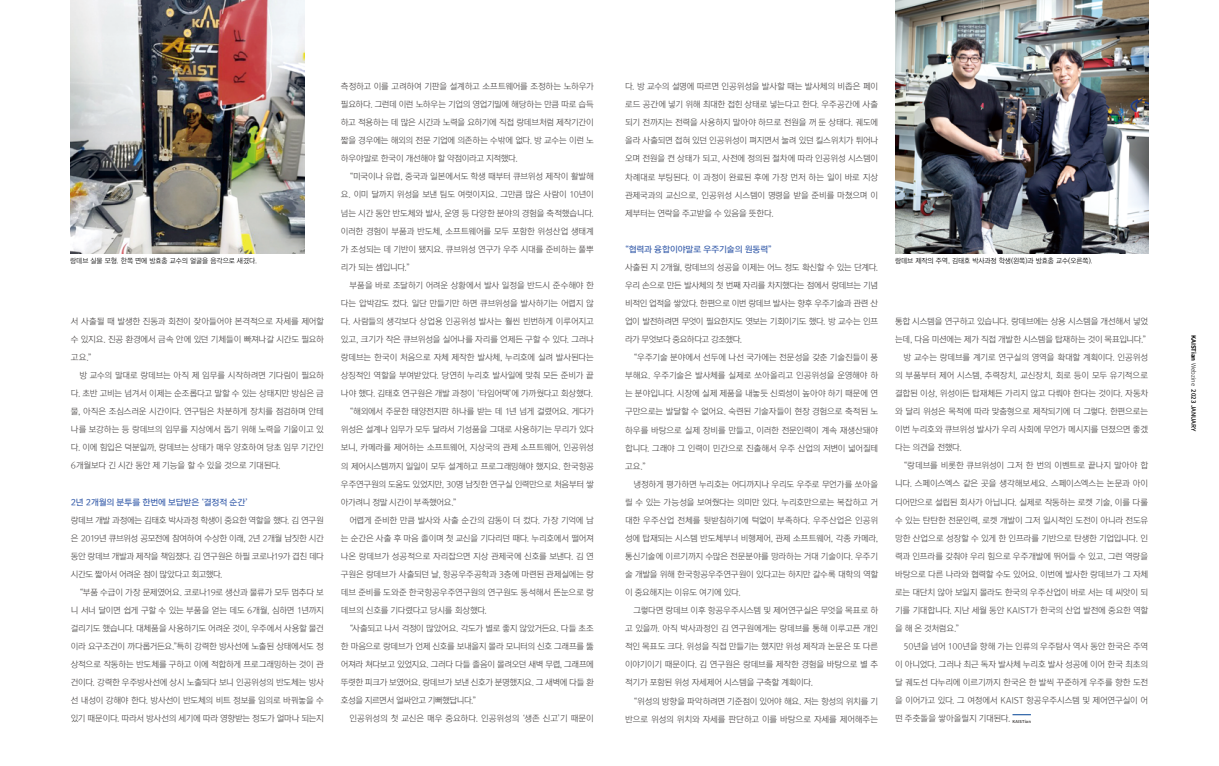
<style>
.page{position:relative;width:1219px;height:766px;background:#fff}
.page>*{position:absolute;margin:0;border:0;box-sizing:border-box;transform-origin:0 0}
.t1{font:8.5px/18.1px "Rix M Go PL";letter-spacing:-.015em;color:#4c4948;text-align:justify}
.t2{font:8.5px "Rix M Go PL";letter-spacing:-.035em;color:#4c4948}
.t3{font:8.5px "Rix M Go SEPSB";letter-spacing:-.005em;color:#3d62ad}
.t4{font:8.5px "Rix M Go PL";letter-spacing:.005em;color:#4c4948}
.t5{font:8.5px "Rix M Go PL";letter-spacing:-.04em;color:#4c4948}
.t6{font:7px "Ko Pub World Dotum PL";color:#000}
.t7{font:500 6px "Noto Sans CJ Kkr";color:#000}
.s1{font-weight:700}
.s2{font-weight:300}
</style>
<div class="page">
<svg style="left:1012px;top:714px;width:19px;height:1px"></svg>
<img style="left:70px;top:0;width:234px;height:253px">
<img style="left:895px;top:0;width:253px;height:253px">
<p class="t1" style="left:341px;top:78px;width:254px">측정하고 이를 고려하여 기판을 설계하고 소프트웨어를 조정하는 노하우가 필요하다. 그런데 이런 노하우는 기업의 영업기밀에 해당하는 만큼 따로 습득 하고 적용하는 데 많은 시간과 노력을 요하기에 직접 랑데브처럼 제작기간이 짧을 경우에는 해외의 전문 기업에 의존하는 수밖에 없다. 방 교수는 이런 노 하우야말로 한국이 개선해야 할 약점이라고 지적했다.</p>
<p class="t1" style="left:341px;top:168px;width:254px;text-indent:8px">“미국이나 유럽, 중국과 일본에서도 학생 때부터 큐브위성 제작이 활발해 요. 이미 달까지 위성을 보낸 팀도 여럿이지요. 그만큼 많은 사람이 10년이 넘는 시간 동안 반도체와 발사, 운영 등 다양한 분야의 경험을 축적했습니다. 이러한 경험이 부품과 반도체, 소프트웨어를 모두 포함한 위성산업 생태계 가 조성되는 데 기반이 됐지요. 큐브위성 연구가 우주 시대를 준비하는 풀뿌 리가 되는 셈입니다.”</p>
<p class="t1" style="left:349px;top:276px;width:246px">부품을 바로 조달하기 어려운 상황에서 발사 일정을 반드시 준수해야 한</p>
<p class="t1" style="left:341px;top:294px;width:254px">다는 압박감도 컸다. 일단 만들기만 하면 큐브위성을 발사하기는 어렵지 않</p>
<p class="t1" style="left:341px;top:312px;width:254px">다. 사람들의 생각보다 상업용 인공위성 발사는 훨씬 빈번하게 이루어지고</p>
<p class="t1" style="left:341px;top:330px;width:254px">있고, 크기가 작은 큐브위성을 실어나를 자리를 언제든 구할 수 있다. 그러나</p>
<p class="t1" style="left:341px;top:348px;width:255px">랑데브는 한국이 처음으로 자체 제작한 발사체, 누리호에 실려 발사된다는</p>
<p class="t1" style="left:341px;top:366px;width:254px">상징적인 역할을 부여받았다. 당연히 누리호 발사일에 맞춰 모든 준비가 끝</p>
<p class="t1" style="left:341px;top:384px;width:254px">나야 했다. 김태호 연구원은 개발 과정이 ‘타임어택’에 가까웠다고 회상했다.</p>
<p class="t1" style="left:349px;top:403px;width:246px">“해외에서 주문한 태양전지판 하나를 받는 데 1년 넘게 걸렸어요. 게다가</p>
<p class="t1" style="left:341px;top:421px;width:254px">위성은 설계나 임무가 모두 달라서 기성품을 그대로 사용하기는 무리가 있다</p>
<p class="t1" style="left:341px;top:439px;width:254px">보니, 카메라를 제어하는 소프트웨어, 지상국의 관제 소프트웨어, 인공위성</p>
<p class="t1" style="left:341px;top:457px;width:254px">의 제어시스템까지 일일이 모두 설계하고 프로그래밍해야 했지요. 한국항공</p>
<p class="t1" style="left:341px;top:475px;width:254px">우주연구원의 도움도 있었지만, 30명 남짓한 연구실 인력만으로 처음부터 쌓</p>
<p class="t1" style="left:341px;top:493px;width:118px">아가려니 정말 시간이 부족했어요.”</p>
<p class="t1" style="left:349px;top:511px;width:246px">어렵게 준비한 만큼 발사와 사출 순간의 감동이 더 컸다. 가장 기억에 남</p>
<p class="t1" style="left:341px;top:529px;width:254px">는 순간은 사출 후 마음 졸이며 첫 교신을 기다리던 때다. 누리호에서 떨어져</p>
<p class="t1" style="left:341px;top:547px;width:254px">나온 랑데브가 성공적으로 자리잡으면 지상 관제국에 신호를 보낸다. 김 연</p>
<p class="t1" style="left:341px;top:565px;width:254px">구원은 랑데브가 사출되던 날, 항공우주공학과 3층에 마련된 관제실에는 랑</p>
<p class="t1" style="left:341px;top:583px;width:254px">데브 준비를 도와준 한국항공우주연구원의 연구원도 동석해서 뜬눈으로 랑</p>
<p class="t1" style="left:341px;top:601px;width:148px">데브의 신호를 기다렸다고 당시를 회상했다.</p>
<p class="t2" style="left:349px;top:624px;width:246px">“사출되고 나서 걱정이 많았어요. 각도가 별로 좋지 않았거든요. 다들 초조</p>
<p class="t1" style="left:341px;top:637px;width:254px">한 마음으로 랑데브가 언제 신호를 보내올지 몰라 모니터의 신호 그래프를 뚫</p>
<p class="t2" style="left:341px;top:660px;width:254px">어져라 쳐다보고 있었지요. 그러다 다들 졸음이 몰려오던 새벽 무렵, 그래프에</p>
<p class="t1" style="left:341px;top:673px;width:254px">뚜렷한 피크가 보였어요. 랑데브가 보낸 신호가 분명했지요. 그 새벽에 다들 환</p>
<p class="t5" style="left:341px;top:696px;width:137px">호성을 지르면서 얼싸안고 기뻐했답니다.”</p>
<p class="t1" style="left:349px;top:709px;width:246px">인공위성의 첫 교신은 매우 중요하다. 인공위성의 ‘생존 신고’기 때문이</p>
<p class="t1" style="left:625px;top:78px;width:254px">다. 방 교수의 설명에 따르면 인공위성을 발사할 때는 발사체의 비좁은 페이 로드 공간에 넣기 위해 최대한 접힌 상태로 넣는다고 한다. 우주공간에 사출 되기 전까지는 전력을 사용하지 말아야 하므로 전원을 꺼 둔 상태다. 궤도에 올라 사출되면 접혀 있던 인공위성이 펴지면서 눌려 있던 킬스위치가 튀어나 오며 전원을 켠 상태가 되고, 사전에 정의된 절차에 따라 인공위성 시스템이 차례대로 부팅된다. 이 과정이 완료된 후에 가장 먼저 하는 일이 바로 지상 관제국과의 교신으로, 인공위성 시스템이 명령을 받을 준비를 마쳤으며 이 제부터는 연락을 주고받을 수 있음을 뜻한다.</p>
<p class="t3" style="left:625px;top:244px;width:148px">“협력과 융합이야말로 우주기술의 원동력”</p>
<p class="t1" style="left:625px;top:258px;width:254px">사출된 지 2개월, 랑데브의 성공을 이제는 어느 정도 확신할 수 있는 단계다. 우리 손으로 만든 발사체의 첫 번째 자리를 차지했다는 점에서 랑데브는 기념 비적인 업적을 쌓았다. 한편으로 이번 랑데브 발사는 향후 우주기술과 관련 산 업이 발전하려면 무엇이 필요한지도 엿보는 기회이기도 했다. 방 교수는 인프 라가 무엇보다 중요하다고 강조했다.</p>
<p class="t1" style="left:625px;top:349px;width:254px;text-indent:8px">“우주기술 분야에서 선두에 나선 국가에는 전문성을 갖춘 기술진들이 풍 부해요. 우주기술은 발사체를 실제로 쏘아올리고 인공위성을 운영해야 하 는 분야입니다. 시장에 실제 제품을 내놓듯 신뢰성이 높아야 하기 때문에 연 구만으로는 발달할 수 없어요. 숙련된 기술자들이 현장 경험으로 축적된 노 하우를 바탕으로 실제 장비를 만들고, 이러한 전문인력이 계속 재생산돼야 합니다. 그래야 그 인력이 민간으로 진출해서 우주 산업의 저변이 넓어질테 고요.”</p>
<p class="t1" style="left:625px;top:475px;width:255px;text-indent:8px">냉정하게 평가하면 누리호는 어디까지나 우리도 우주로 무언가를 쏘아올 릴 수 있는 가능성을 보여줬다는 의미만 있다. 누리호만으로는 복잡하고 거 대한 우주산업 전체를 뒷받침하기에 턱없이 부족하다. 우주산업은 인공위 성에 탑재되는 시스템 반도체부너 비행제어, 관제 소프트웨어, 각종 카메라, 통신기술에 이르기까지 수많은 전문분야를 망라하는 거대 기술이다. 우주기 술 개발을 위해 한국항공우주연구원이 있다고는 하지만 갈수록 대학의 역할 이 중요해지는 이유도 여기에 있다.</p>
<p class="t1" style="left:625px;top:601px;width:254px;text-indent:8px">그렇다면 랑데브 이후 항공우주시스템 및 제어연구실은 무엇을 목표로 하 고 있을까. 아직 박사과정인 김 연구원에게는 랑데브를 통해 이루고픈 개인 적인 목표도 크다. 위성을 직접 만들기는 했지만 위성 제작과 논문은 또 다른 이야기이기 때문이다. 김 연구원은 랑데브를 제작한 경험을 바탕으로 별 추 적기가 포함된 위성 자세제어 시스템을 구축할 계획이다.</p>
<p class="t1" style="left:625px;top:692px;width:255px;text-align:right">“위성의 방향을 파악하려면 기준점이 있어야 해요. 저는 항성의 위치를 기 반으로 위성의 위치와 자세를 판단하고 이를 바탕으로 자세를 제어해주는</p>
<p class="t6" style="left:70px;top:256px;width:189px">랑데브 실물 모형. 한쪽 면에 방효충 교수의 얼굴을 음각으로 새겼다.</p>
<p class="t6" style="left:895px;top:256px;width:199px">랑데브 제작의 주역, 김태호 박사과정 학생(왼쪽)과 방효충 교수(오른쪽).</p>
<p class="t1" style="left:71px;top:312px;width:254px">서 사출될 때 발생한 진동과 회전이 잦아들어야 본격적으로 자세를 제어할 수 있지요. 진공 환경에서 금속 안에 있던 기체들이 빠져나갈 시간도 필요하 고요.”</p>
<p class="t1" style="left:71px;top:366px;width:254px;text-indent:8px">방 교수의 말대로 랑데브는 아직 제 임무를 시작하려면 기다림이 필요하 다. 초반 고비는 넘겨서 이제는 순조롭다고 말할 수 있는 상태지만 방심은 금 물, 아직은 조심스러운 시간이다. 연구팀은 차분하게 장치를 점검하며 안테 나를 보강하는 등 랑데브의 임무를 지상에서 돕기 위해 노력을 기울이고 있 다. 이에 힘입은 덕분일까, 랑데브는 상태가 매우 양호하여 당초 임무 기간인 6개월보다 긴 시간 동안 제 기능을 할 수 있을 것으로 기대된다.</p>
<p class="t3" style="left:71px;top:496px;width:179px">2년 2개월의 분투를 한번에 보답받은 ‘결정적 순간’</p>
<p class="t1" style="left:71px;top:511px;width:254px">랑데브 개발 과정에는 김태호 박사과정 학생이 중요한 역할을 했다. 김 연구원 은 2019년 큐브위성 공모전에 참여하여 수상한 이래, 2년 2개월 남짓한 시간 동안 랑데브 개발과 제작을 책임졌다. 김 연구원은 하필 코로나19가 겹친 데다 시간도 짧아서 어려운 점이 많았다고 회고했다.</p>
<p class="t1" style="left:71px;top:583px;width:254px;text-indent:8px">“부품 수급이 가장 문제였어요. 코로나19로 생산과 물류가 모두 멈추다 보 니 서너 달이면 쉽게 구할 수 있는 부품을 얻는 데도 6개월, 심하면 1년까지 걸리기도 했습니다. 대체품을 사용하기도 어려운 것이, 우주에서 사용할 물건 이라 요구조건이 까다롭거든요.”특히 강력한 방사선에 노출된 상태에서도 정 상적으로 작동하는 반도체를 구하고 이에 적합하게 프로그래밍하는 것이 관 건이다. 강력한 우주방사선에 상시 노출되다 보니 인공위성의 반도체는 방사 선 내성이 강해야 한다. 방사선이 반도체의 비트 정보를 임의로 바꿔놓을 수 있기 때문이다. 따라서 방사선의 세기에 따라 영향받는 정도가 얼마나 되는지</p>
<p class="t1" style="left:895px;top:312px;width:254px">통합 시스템을 연구하고 있습니다. 랑데브에는 상용 시스템을 개선해서 넣었</p>
<p class="t1" style="left:895px;top:330px;width:253px">는데, 다음 미션에는 제가 직접 개발한 시스템을 탑재하는 것이 목표입니다.”</p>
<p class="t1" style="left:904px;top:348px;width:246px">방 교수는 랑데브를 계기로 연구실의 영역을 확대할 계획이다. 인공위성</p>
<p class="t1" style="left:895px;top:366px;width:255px">의 부품부터 제어 시스템, 추력장치, 교신장치, 회로 등이 모두 유기적으로</p>
<p class="t1" style="left:895px;top:384px;width:254px">결합된 이상, 위성이든 탑재체든 가리지 않고 다뤄야 한다는 것이다. 자동차</p>
<p class="t1" style="left:895px;top:402px;width:254px">와 달리 위성은 목적에 따라 맞춤형으로 제작되기에 더 그렇다. 한편으로는</p>
<p class="t1" style="left:895px;top:420px;width:254px">이번 누리호와 큐브위성 발사가 우리 사회에 무언가 메시지를 던졌으면 좋겠</p>
<p class="t1" style="left:895px;top:439px;width:68px">다는 의견을 전했다.</p>
<p class="t1" style="left:904px;top:457px;width:246px">“랑데브를 비롯한 큐브위성이 그저 한 번의 이벤트로 끝나지 말아야 합</p>
<p class="t1" style="left:895px;top:475px;width:255px">니다. 스페이스엑스 같은 곳을 생각해보세요. 스페이스엑스는 논문과 아이</p>
<p class="t1" style="left:895px;top:493px;width:254px">디어만으로 설립된 회사가 아닙니다. 실제로 작동하는 로켓 기술, 이를 다룰</p>
<p class="t1" style="left:895px;top:511px;width:254px">수 있는 탄탄한 전문인력, 로켓 개발이 그저 일시적인 도전이 아니라 전도유</p>
<p class="t1" style="left:895px;top:529px;width:254px">망한 산업으로 성장할 수 있게 한 인프라를 기반으로 탄생한 기업입니다. 인</p>
<p class="t1" style="left:895px;top:547px;width:254px">력과 인프라를 갖춰야 우리 힘으로 우주개발에 뛰어들 수 있고, 그런 역량을</p>
<p class="t1" style="left:895px;top:565px;width:254px">바탕으로 다른 나라와 협력할 수도 있어요. 이번에 발사한 랑데브가 그 자체</p>
<p class="t1" style="left:895px;top:583px;width:254px">로는 대단치 않아 보일지 몰라도 한국의 우주산업이 바로 서는 데 씨앗이 되</p>
<p class="t1" style="left:895px;top:601px;width:254px">기를 기대합니다. 지난 세월 동안 KAIST가 한국의 산업 발전에 중요한 역할</p>
<p class="t1" style="left:895px;top:619px;width:66px">을 해 온 것처럼요.”</p>
<p class="t1" style="left:904px;top:637px;width:246px">50년을 넘어 100년을 향해 가는 인류의 우주탐사 역사 동안 한국은 주역</p>
<p class="t1" style="left:895px;top:655px;width:254px">이 아니었다. 그러나 최근 독자 발사체 누리호 발사 성공에 이어 한국 최초의</p>
<p class="t1" style="left:895px;top:673px;width:254px">달 궤도선 다누리에 이르기까지 한국은 한 발씩 꾸준하게 우주를 향한 도전</p>
<p class="t1" style="left:895px;top:691px;width:254px">을 이어가고 있다. 그 여정에서 KAIST 항공우주시스템 및 제어연구실이 어</p>
<p class="t4" style="left:895px;top:714px;width:137px">떤 주춧돌을 쌓아올릴지 기대된다. <sub>KAISTian</sub></p>
<p class="t7" style="left:1197px;top:334px;width:98px;rotate:90deg"><span class="s1">KAISTian</span> <span class="s2">Webzine</span> 2023 JANUARY</p>
</div>
